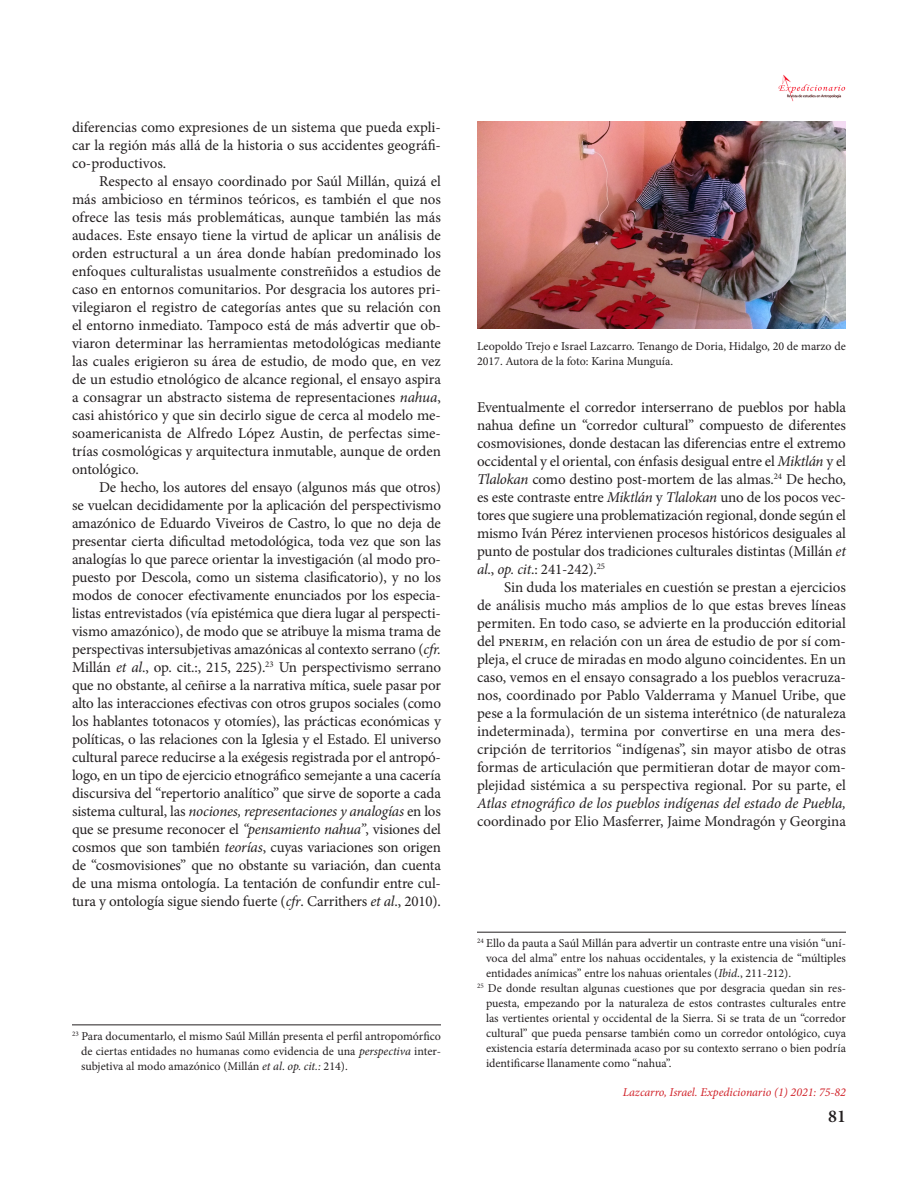
<style>
.page{position:relative;width:918px;height:1188px;background:#fff}
.page>*{position:absolute;margin:0;border:0;box-sizing:border-box;transform-origin:0 0}
.t1{font:600 18px "Minion Pro";color:#231f20}
.Con_sangrado{font:15px/18px "Minion Pro";letter-spacing:-.005em;color:#231f20;text-align:justify}
.Pie_de_página{font:12px/15px "Minion Pro";color:#231f20;text-align:justify}
.Pie_de_foto{font:12px/15px "Minion Pro";color:#231f20}
.Pie_de_foto-2{font:italic 12px "Minion Pro";letter-spacing:-.005em;color:#d1232a}
.s1{font-style:italic}
</style>
<div class="page">
<img style="left:778px;top:74px;width:68px;height:27px">
<hr style="left:72px;top:1025px;width:369px;height:1px;background:#231f20">
<hr style="left:477px;top:932px;width:369px;height:1px;background:#231f20">
<img style="left:477px;top:122px;width:369px;height:207px">
<p class="Con_sangrado" style="left:72px;top:119px;width:371px">diferencias como expresiones de un sistema que pueda expli&shy;car la región más allá de la historia o sus accidentes geográfi&shy;co-productivos.</p>
<p class="Con_sangrado" style="left:72px;top:173px;width:371px;text-indent:27px">Respecto al ensayo coordinado por Saúl Millán, quizá el más ambicioso en términos teóricos, es también el que nos ofrece las tesis más problemáticas, aunque también las más audaces. Este ensayo tiene la virtud de aplicar un análisis de orden estructural a un área donde habían predominado los enfoques culturalistas usualmente constreñidos a estudios de caso en entornos comunitarios. Por desgracia los autores pri&shy;vilegiaron el registro de categorías antes que su relación con el entorno inmediato. Tampoco está de más advertir que ob&shy;viaron determinar las herramientas metodológicas mediante las cuales erigieron su área de estudio, de modo que, en vez de un estudio etnológico de alcance regional, el ensayo aspira a consagrar un abstracto sistema de representaciones <span class="s1">nahua</span>, casi ahistórico y que sin decirlo sigue de cerca al modelo me&shy;soamericanista de Alfredo López Austin, de perfectas sime&shy;trías cosmológicas y arquitectura inmutable, aunque de orden ontológico.</p>
<p class="Con_sangrado" style="left:72px;top:479px;width:371px;text-indent:27px">De hecho, los autores del ensayo (algunos más que otros) se vuelcan decididamente por la aplicación del perspectivismo amazónico de Eduardo Viveiros de Castro, lo que no deja de presentar cierta dificultad metodológica, toda vez que son las analogías lo que parece orientar la investigación (al modo pro&shy;puesto por Descola, como un sistema clasificatorio), y no los modos de conocer efectivamente enunciados por los especia&shy;listas entrevistados (vía epistémica que diera lugar al perspecti&shy;vismo amazónico), de modo que se atribuye la misma trama de perspectivas intersubjetivas amazónicas al contexto serrano (<span class="s1">cfr.<br></span>Millán <span class="s1">et al</span>., op. cit.:, 215, 225).<sup>23</sup> Un perspectivismo serrano que no obstante, al ceñirse a la narrativa mítica, suele pasar por alto las interacciones efectivas con otros grupos sociales (como los hablantes totonacos y otomíes), las prácticas económicas y políticas, o las relaciones con la Iglesia y el Estado. El universo cultural parece reducirse a la exégesis registrada por el antropó&shy;logo, en un tipo de ejercicio etnográfico semejante a una cacería discursiva del “repertorio analítico” que sirve de soporte a cada sistema cultural, las <span class="s1">nociones, representaciones y analogías</span> en los que se presume reconocer el <span class="s1">“pensamiento nahua”</span>, visiones del cosmos que son también <span class="s1">teorías</span>, cuyas variaciones son origen de “cosmovisiones” que no obstante su variación, dan cuenta de una misma ontología. La tentación de confundir entre cul&shy;tura y ontología sigue siendo fuerte (<span class="s1">cfr</span>. Carrithers <span class="s1">et al</span>., 2010).</p>
<p class="Pie_de_página" style="left:81px;top:1029px;width:362px;text-indent:-9px"><sup>23</sup> Para documentarlo, el mismo Saúl Millán presenta el perfil antropomórfico de ciertas entidades no humanas como evidencia de una <span class="s1">perspectiva</span> inter&shy;subjetiva al modo amazónico (Millán <span class="s1">et al</span>. <span class="s1">op. cit.:</span> 214).</p>
<p class="Pie_de_foto" style="left:477px;top:339px;width:371px">Leopoldo Trejo e Israel Lazcarro. Tenango de Doria, Hidalgo, 20 de marzo de<br>2017. Autora de la foto: Karina Munguía.</p>
<p class="Con_sangrado" style="left:477px;top:398px;width:371px">Eventualmente el corredor interserrano de pueblos por habla nahua define un “corredor cultural” compuesto de diferentes cosmovisiones, donde destacan las diferencias entre el extremo occidental y el oriental, con énfasis desigual entre el <span class="s1">Miktlán</span> y el <span class="s1">Tlalokan</span> como destino post-mortem de las almas.<sup>24</sup> De hecho, es este contraste entre <span class="s1">Miktlán</span> y <span class="s1">Tlalokan</span> uno de los pocos vec&shy;tores que sugiere una problematización regional, donde según el mismo Iván Pérez intervienen procesos históricos desiguales al punto de postular dos tradiciones culturales distintas (Millán <span class="s1">et al</span>., <span class="s1">op. cit</span>.: 241-242).<sup>25</sup></p>
<p class="Con_sangrado" style="left:477px;top:578px;width:371px;text-indent:27px">Sin duda los materiales en cuestión se prestan a ejercicios de análisis mucho más amplios de lo que estas breves líneas permiten. En todo caso, se advierte en la producción editorial del PNERIM, en relación con un área de estudio de por sí com&shy;pleja, el cruce de miradas en modo alguno coincidentes. En un caso, vemos en el ensayo consagrado a los pueblos veracruza&shy;nos, coordinado por Pablo Valderrama y Manuel Uribe, que pese a la formulación de un sistema interétnico (de naturaleza indeterminada), termina por convertirse en una mera des&shy;cripción de territorios “indígenas”, sin mayor atisbo de otras formas de articulación que permitieran dotar de mayor com&shy;plejidad sistémica a su perspectiva regional. Por su parte, el <span class="s1">Atlas etnográfico de los pueblos indígenas del estado de Puebla, </span>coordinado por Elio Masferrer, Jaime Mondragón y Georgina</p>
<p class="Pie_de_página" style="left:486px;top:936px;width:362px;text-indent:-9px"><sup>24</sup> Ello da pauta a Saúl Millán para advertir un contraste entre una visión “uní&shy;voca del alma” entre los nahuas occidentales, y la existencia de “múltiples entidades anímicas” entre los nahuas orientales (<span class="s1">Ibid</span>., 211-212).</p>
<p class="Pie_de_página" style="left:486px;top:981px;width:362px;text-indent:-9px"><sup>25</sup> De donde resultan algunas cuestiones que por desgracia quedan sin res&shy;puesta, empezando por la naturaleza de estos contrastes culturales entre las vertientes oriental y occidental de la Sierra. Si se trata de un “corredor cultural” que pueda pensarse también como un corredor ontológico, cuya existencia estaría determinada acaso por su contexto serrano o bien podría identificarse llanamente como “nahua”.</p>
<p class="Pie_de_foto-2" style="left:623px;top:1084px;width:225px">Lazcarro, Israel. Expedicionario (1) 2021: 75-82</p>
<p class="t1" style="left:828px;top:1104px;width:19px">81</p>
</div>
